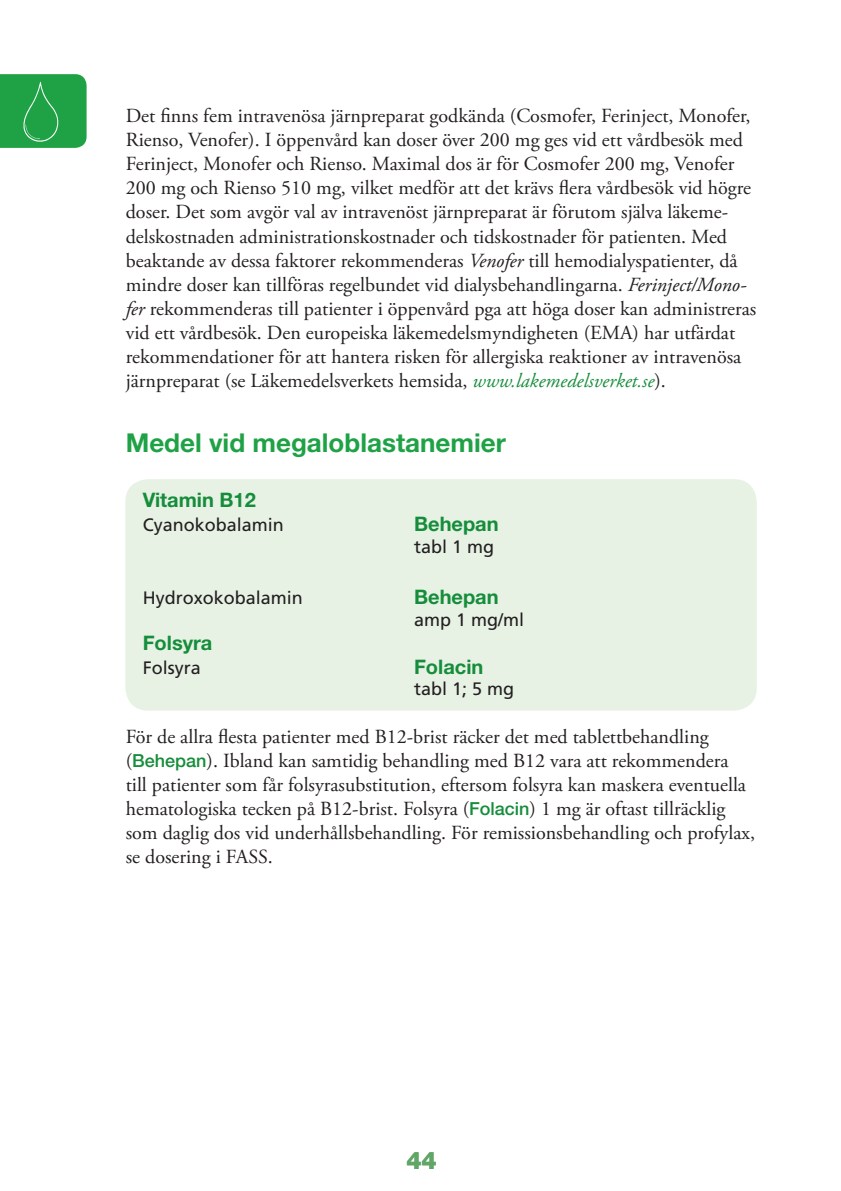
<style>
.page{position:relative;width:841px;height:1191px;background:#fff}
.page>*{position:absolute;margin:0;border:0;box-sizing:border-box;transform-origin:0 0}
.t1{font:700 26px "Helvetica Neue";color:#1fa245}
.t2{font:800 24px "Helvetica Neue";color:#61a667}
.t3{font:20px/24px "Adobe Garamond Pro";color:#231f20}
.t4{font:700 20px "Helvetica Neue";color:#168d3b}
.t5{font:18px "Frutiger";color:#231f20}
.s1{font-style:italic}
.s2{font-style:italic;color:#168d3b}
.s3{font-family:"Helvetica Neue";font-weight:500;font-size:18px;color:#168d3b}
</style>
<div class="page">
<div style="left:0;top:74px;width:86px;height:74px;background:#1fa245"></div>
<img style="left:16px;top:76px;width:55px;height:72px">
<div style="left:125px;top:479px;width:631px;height:231px;background:#e7f2e5;border-radius:23px"></div>
<p class="t3" style="left:126px;top:105px;width:631px">Det finns fem intravenösa järnpreparat godkända (Cosmofer, Ferinject, Monofer, Rienso, Venofer). I öppenvård kan doser över 200 mg ges vid ett vårdbesök med Ferinject, Monofer och Rienso. Maximal dos är för Cosmofer 200 mg, Venofer 200 mg och Rienso 510 mg, vilket medför att det krävs flera vårdbesök vid högre doser. Det som avgör val av intravenöst järnpreparat är förutom själva läkeme&shy;delskostnaden administrationskostnader och tidskostnader för patienten. Med beaktande av dessa faktorer rekommenderas <span class="s1">Venofer</span> till hemodialyspatienter, då mindre doser kan tillföras regelbundet vid dialysbehandlingarna. <span class="s1">Ferinject/Mono&shy;fer</span> rekommenderas till patienter i öppenvård pga att höga doser kan administreras vid ett vårdbesök. Den europeiska läkemedelsmyndigheten (EMA) har utfärdat rekommendationer för att hantera risken för allergiska reaktioner av intravenösa järnpreparat (se Läkemedelsverkets hemsida, <span class="s2">www.lakemedelsverket.se</span>).</p>
<h1 class="t1" style="left:126px;top:426px;width:381px">Medel vid megaloblastanemier</h1>
<p class="t4" style="left:143px;top:487px;width:114px">Vitamin B12</p>
<p class="t5" style="left:143px;top:514px;width:143px">Cyanokobalamin</p>
<p class="t4" style="left:414px;top:511px;width:86px">Behepan</p>
<p class="t5" style="left:414px;top:536px;width:82px">tabl 1 mg</p>
<p class="t5" style="left:143px;top:587px;width:162px">Hydroxokobalamin</p>
<p class="t4" style="left:414px;top:584px;width:86px">Behepan</p>
<p class="t5" style="left:414px;top:608px;width:112px">amp 1 mg/ml</p>
<p class="t4" style="left:143px;top:630px;width:71px">Folsyra</p>
<p class="t5" style="left:143px;top:656px;width:60px">Folsyra</p>
<p class="t4" style="left:414px;top:654px;width:71px">Folacin</p>
<p class="t5" style="left:414px;top:678px;width:102px">tabl 1; 5 mg</p>
<p class="t3" style="left:126px;top:725px;width:630px">För de allra flesta patienter med B12-brist räcker det med tablettbehandling (<span class="s3">Behepan</span>). Ibland kan samtidig behandling med B12 vara att rekommendera<br>till patienter som får folsyrasubstitution, eftersom folsyra kan maskera eventuella hematologiska tecken på B12-brist. Folsyra (<span class="s3">Folacin</span>) 1 mg är oftast tillräcklig som daglig dos vid underhållsbehandling. För remissionsbehandling och profylax, se dosering i FASS.</p>
<p class="t2" style="left:406px;top:1145px;width:32px">44</p>
</div>
